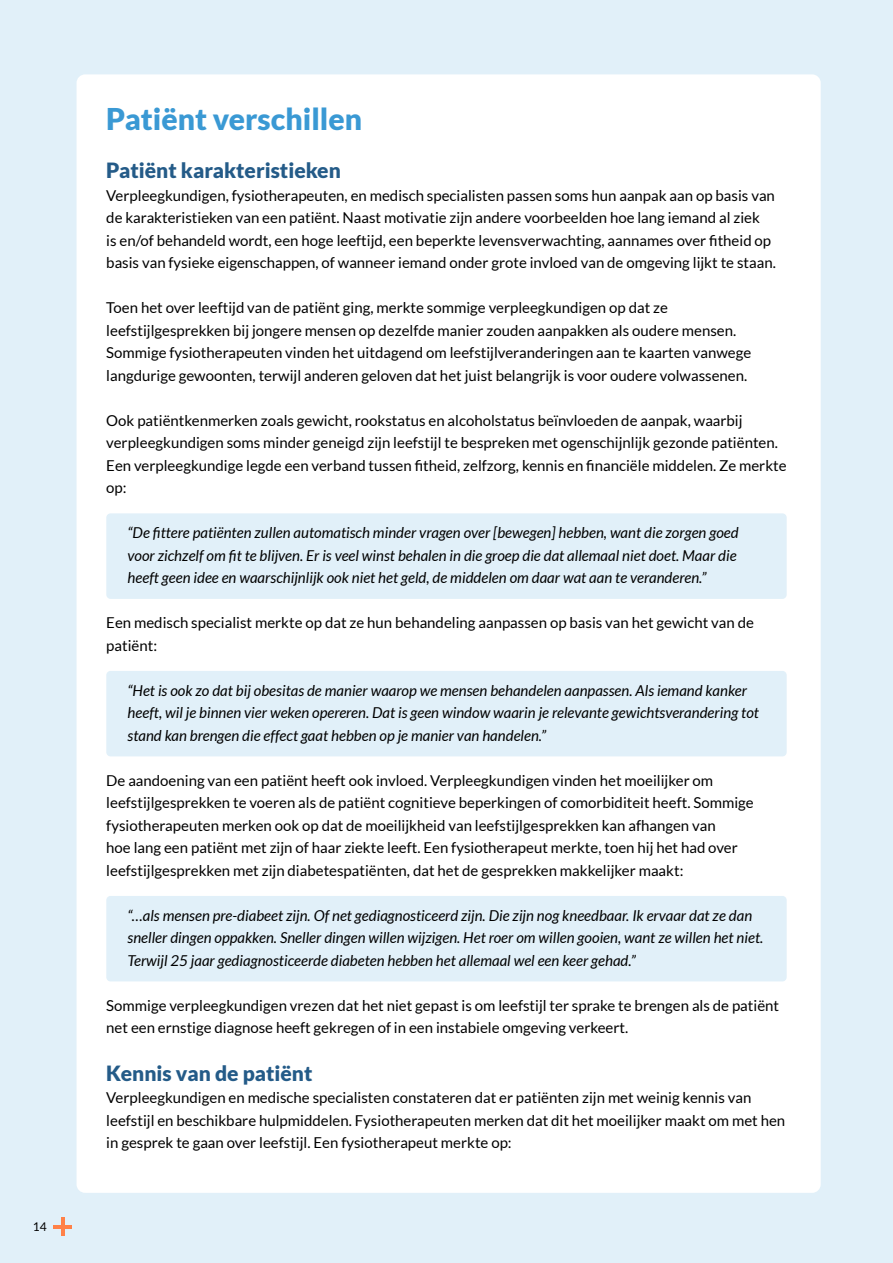
<style>
.page{position:relative;width:893px;height:1263px;background:#e1f0f9}
.page>*{position:absolute;margin:0;border:0;box-sizing:border-box;transform-origin:0 0}
.t1{font:900 30px "Lato";color:#3a99d4}
.t2{font:900 21px "Lato";color:#245b88}
.t3{font:15px/22.5px "Lato";color:#000}
.t4{font:italic 15px/22.5px "Lato";color:#000}
.t5{font:12px "Lato";color:#000}
</style>
<div class="page">
<div style="left:77px;top:74px;width:744px;height:1119px;background:#fff;border-radius:9px"></div>
<hr style="left:61px;top:1218px;width:3px;height:18px;background:#ff8148">
<hr style="left:54px;top:1225px;width:18px;height:3px;background:#ff8148">
<div style="left:106px;top:513px;width:681px;height:86px;background:#e1f0f9;border-radius:4px"></div>
<div style="left:106px;top:671px;width:681px;height:85px;background:#e1f0f9;border-radius:4px"></div>
<div style="left:106px;top:896px;width:681px;height:85px;background:#e1f0f9;border-radius:4px"></div>
<p class="t5" style="left:33px;top:1220px;width:15px">14</p>
<h1 class="t1" style="left:106px;top:102px;width:257px">Patiënt verschillen</h1>
<h2 class="t2" style="left:106px;top:158px;width:236px">Patiënt karakteristieken</h2>
<p class="t3" style="left:106px;top:184px;width:671px">Verpleegkundigen, fysiotherapeuten, en medisch specialisten passen soms hun aanpak aan op basis van de karakteristieken van een patiënt. Naast motivatie zijn andere voorbeelden hoe lang iemand al ziek<br>is en/of behandeld wordt, een hoge leeftijd, een beperkte levensverwachting, aannames over fitheid op basis van fysieke eigenschappen, of wanneer iemand onder grote invloed van de omgeving lijkt te staan.</p>
<p class="t3" style="left:106px;top:296px;width:646px">Toen het over leeftijd van de patiënt ging, merkte sommige verpleegkundigen op dat ze leefstijlgesprekken bij jongere mensen op dezelfde manier zouden aanpakken als oudere mensen.<br>Sommige fysiotherapeuten vinden het uitdagend om leefstijlveranderingen aan te kaarten vanwege langdurige gewoonten, terwijl anderen geloven dat het juist belangrijk is voor oudere volwassenen.</p>
<p class="t3" style="left:106px;top:409px;width:682px">Ook patiëntkenmerken zoals gewicht, rookstatus en alcoholstatus beïnvloeden de aanpak, waarbij verpleegkundigen soms minder geneigd zijn leefstijl te bespreken met ogenschijnlijk gezonde patiënten.<br>Een verpleegkundige legde een verband tussen fitheid, zelfzorg, kennis en financiële middelen. Ze merkte op:</p>
<p class="t4" style="left:128px;top:522px;width:613px">“De fittere patiënten zullen automatisch minder vragen over [bewegen] hebben, want die zorgen goed voor zichzelf om fit te blijven. Er is veel winst behalen in die groep die dat allemaal niet doet. Maar die heeft geen idee en waarschijnlijk ook niet het geld, de middelen om daar wat aan te veranderen.”</p>
<p class="t3" style="left:106px;top:611px;width:649px">Een medisch specialist merkte op dat ze hun behandeling aanpassen op basis van het gewicht van de patiënt:</p>
<p class="t4" style="left:128px;top:679px;width:633px">“Het is ook zo dat bij obesitas de manier waarop we mensen behandelen aanpassen. Als iemand kanker heeft, wil je binnen vier weken opereren. Dat is geen window waarin je relevante gewichtsverandering tot stand kan brengen die effect gaat hebben op je manier van handelen.”</p>
<p class="t3" style="left:106px;top:769px;width:649px">De aandoening van een patiënt heeft ook invloed. Verpleegkundigen vinden het moeilijker om leefstijlgesprekken te voeren als de patiënt cognitieve beperkingen of comorbiditeit heeft. Sommige fysiotherapeuten merken ook op dat de moeilijkheid van leefstijlgesprekken kan afhangen van<br>hoe lang een patiënt met zijn of haar ziekte leeft. Een fysiotherapeut merkte, toen hij het had over leefstijlgesprekken met zijn diabetespatiënten, dat het de gesprekken makkelijker maakt:</p>
<p class="t4" style="left:128px;top:904px;width:637px">“…als mensen pre-diabeet zijn. Of net gediagnosticeerd zijn. Die zijn nog kneedbaar. Ik ervaar dat ze dan sneller dingen oppakken. Sneller dingen willen wijzigen. Het roer om willen gooien, want ze willen het niet.<br>Terwijl 25 jaar gediagnosticeerde diabeten hebben het allemaal wel een keer gehad.”</p>
<p class="t3" style="left:106px;top:994px;width:674px">Sommige verpleegkundigen vrezen dat het niet gepast is om leefstijl ter sprake te brengen als de patiënt net een ernstige diagnose heeft gekregen of in een instabiele omgeving verkeert.</p>
<h2 class="t2" style="left:106px;top:1061px;width:208px">Kennis van de patiënt</h2>
<p class="t3" style="left:106px;top:1087px;width:680px">Verpleegkundigen en medische specialisten constateren dat er patiënten zijn met weinig kennis van leefstijl en beschikbare hulpmiddelen. Fysiotherapeuten merken dat dit het moeilijker maakt om met hen in gesprek te gaan over leefstijl. Een fysiotherapeut merkte op:</p>
</div>
